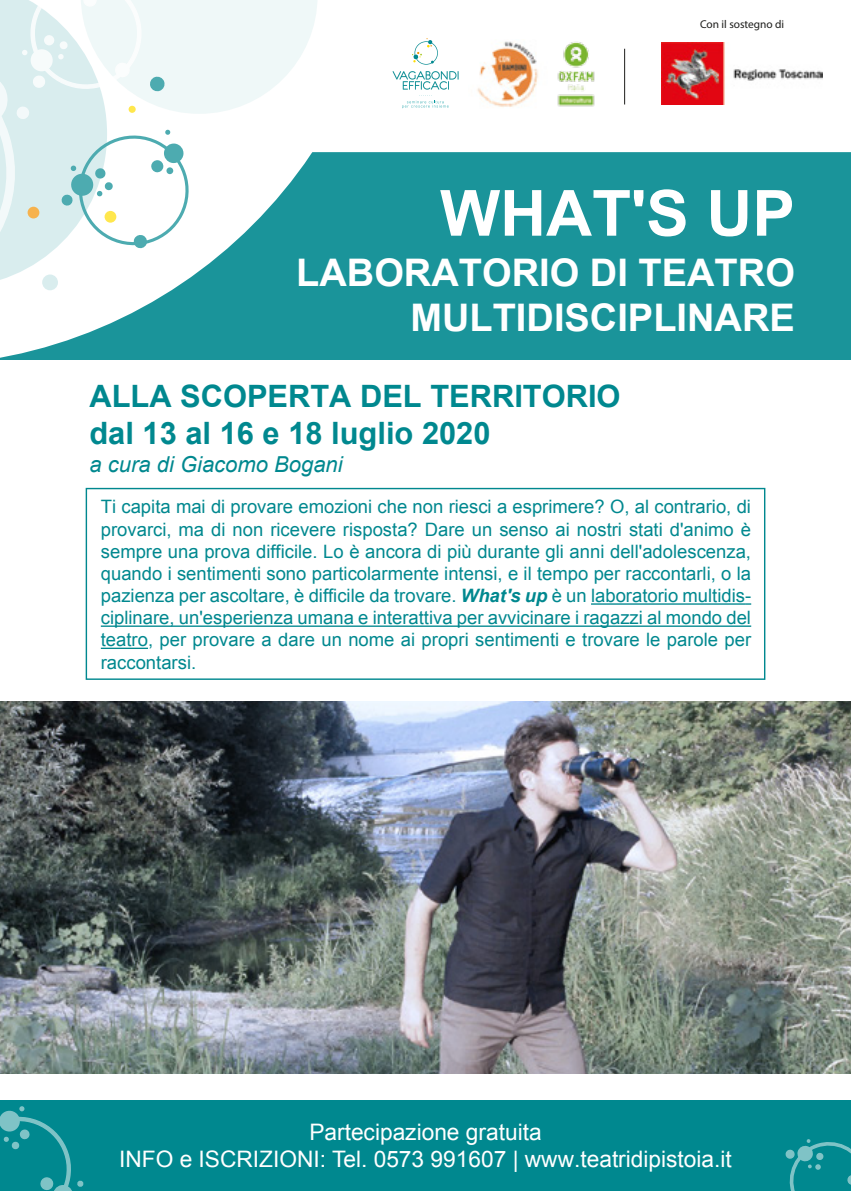
<style>
.page{position:relative;width:851px;height:1191px;background:#fff}
.page>*{position:absolute;margin:0;border:0;box-sizing:border-box;transform-origin:0 0}
.t1{font:700 63.6px "Arial";color:#fff}
.t2{font:700 38px/45.6px "Arial";color:#fff;text-align:right}
.t3{font:700 30.8px/37px "Arial";color:#00888f}
.t4{font:22.8px/27.2px "Arial";color:#fff;text-align:center}
.t5{font:italic 22px "Arial";color:#00888f}
.t6{font:18.4px/22.2px "Arial";color:#00888f;text-align:justify}
.t7{font:11.4px "Myriad Pro";color:#1d1d1b}
.s1{font-weight:700;font-style:italic}
</style>
<div class="page">
<div style="left:0;top:0;width:850px;height:360px;background:#1a949a"></div>
<div style="left:393px;top:0;width:457px;height:152px;background:#fff"></div>
<svg style="left:0;top:0;width:393px;height:358px"></svg>
<svg style="left:0;top:0;width:317px;height:316px;background:#d1e9ea"></svg>
<svg style="left:392px;top:71px;width:66px;height:37px;background:#dceeef"></svg>
<svg style="left:412px;top:38px;width:26px;height:27px"></svg>
<img style="left:468px;top:40px;width:77px;height:71px">
<img style="left:545px;top:27px;width:61px;height:91px">
<div style="left:0;top:1100px;width:850px;height:91px;background:#00888f"></div>
<svg style="left:789px;top:1139px;width:61px;height:52px"></svg>
<div style="left:785px;top:1150px;width:9px;height:8px;background:#7fc3c6;border-radius:3px"></div>
<div style="left:785px;top:1149px;width:9px;height:10px;border:1px solid #fff;border-radius:3px"></div>
<svg style="left:0;top:1106px;width:83px;height:85px"></svg>
<div style="left:41px;top:1177px;width:12px;height:12px;background:#7fc3c6;border-radius:5px"></div>
<div style="left:40px;top:1176px;width:14px;height:14px;border:1px solid #fff;border-radius:5px"></div>
<div style="left:86px;top:488px;width:679px;height:192px;border:1px solid #00888f"></div>
<img style="left:661px;top:43px;width:161px;height:62px">
<hr style="left:624px;top:49px;width:1px;height:55px;background:#1d1d1b">
<hr style="left:591px;top:603px;width:154px;height:1px;background:#00888f">
<hr style="left:101px;top:625px;width:650px;height:2px;background:#00888f">
<hr style="left:101px;top:647px;width:47px;height:2px;background:#00888f">
<img style="left:0;top:701px;width:850px;height:372px">
<p class="t7" style="left:700px;top:17px;width:86px">Con il sostegno di</p>
<h1 class="t1" style="left:440px;top:171px;width:356px">WHAT'S UP</h1>
<h2 class="t2" style="left:296px;top:251px;width:500px">LABORATORIO DI TEATRO<br>MULTIDISCIPLINARE</h2>
<h3 class="t3" style="left:89px;top:378px;width:532px">ALLA SCOPERTA DEL TERRITORIO dal 13 al 16 e 18 luglio 2020</h3>
<p class="t5" style="left:89px;top:450px;width:255px">a cura di Giacomo Bogani</p>
<p class="t6" style="left:101px;top:496px;width:651px">Ti capita mai di provare emozioni che non riesci a esprimere? O, al contrario, di provarci, ma di non ricevere risposta? Dare un senso ai nostri stati d'animo è sempre una prova difficile. Lo è ancora di più durante gli anni dell'adolescenza, quando i sentimenti sono particolarmente intensi, e il tempo per raccontarli, o la pazienza per ascoltare, è difficile da trovare. <span class="s1">What's up</span> è un laboratorio multidis&shy;ciplinare, un'esperienza umana e interattiva per avvicinare i ragazzi al mondo del teatro, per provare a dare un nome ai propri sentimenti e trovare le parole per raccontarsi.</p>
<p class="t4" style="left:119px;top:1118px;width:614px">Partecipazione gratuita<br>INFO e ISCRIZIONI: Tel. 0573 991607 | www.teatridipistoia.it</p>
</div>
